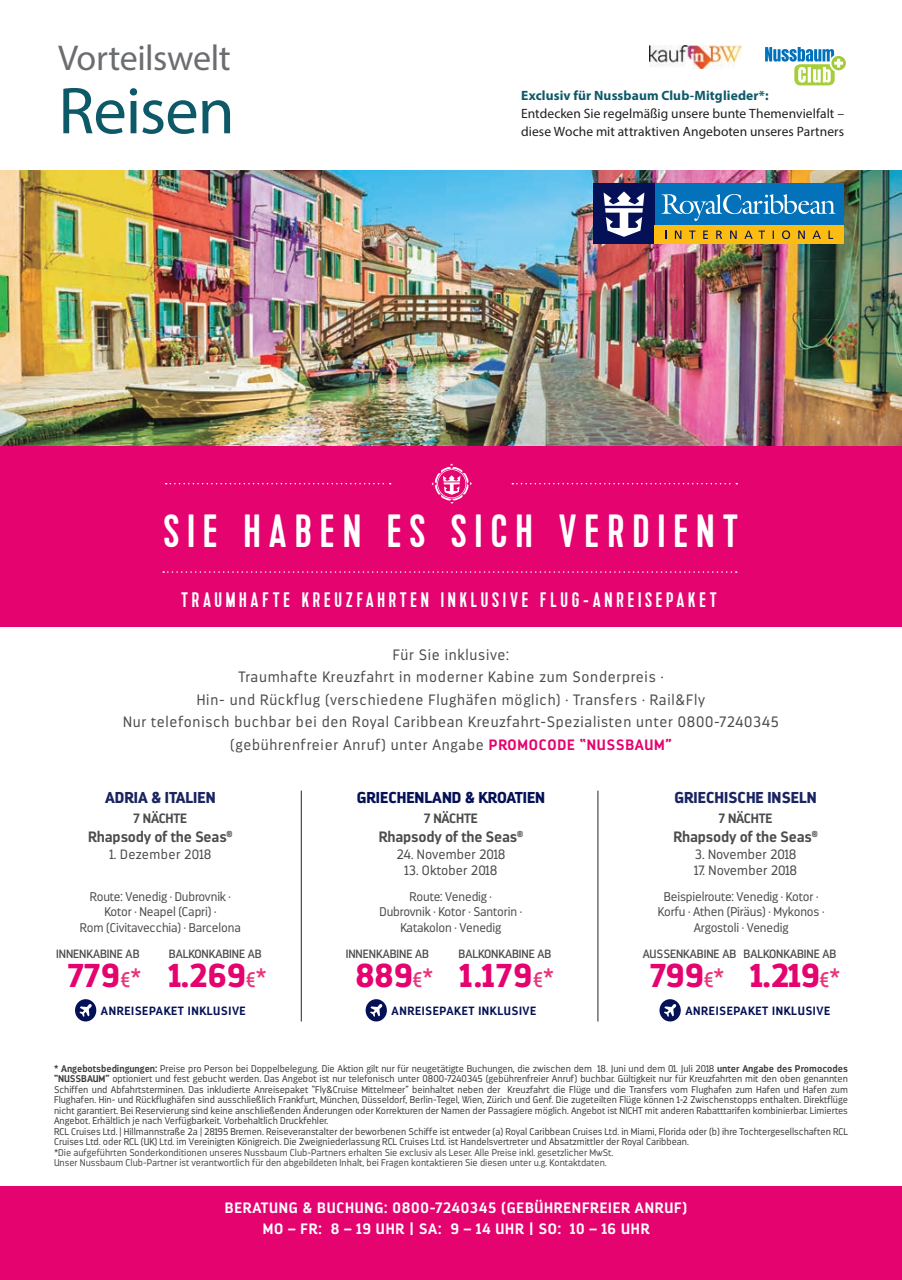
<style>
.page{position:relative;width:902px;height:1280px;background:#fff}
.page>*{position:absolute;margin:0;border:0;box-sizing:border-box;transform-origin:0 0}
.t1{font:66.75px "Myriad Pro";letter-spacing:-.015em;color:#0d5968}
.t2{font:46.5px "Kapra";letter-spacing:.18em;color:#fff}
.t3{font:36px "Myriad Pro";letter-spacing:-.015em;color:#6c6d70}
.t4{font:900 33px "Darwin";color:#e4036f}
.t5{font:21px "Kapra";letter-spacing:.18em;color:#fff}
.t6{font:900 15.75px "Darwin";color:#1a2461}
.t7{font:900 15.75px "Darwin";color:#041156}
.t8{font:300 15px/22.5px "Darwin";letter-spacing:.05em;color:#4b4c4d;text-align:center}
.t9{font:700 15px/21px "Darwin";letter-spacing:.05em;color:#fff;text-align:center}
.t10{font:700 15px "Darwin";letter-spacing:-.01em;color:#4b4c4d}
.t11{font:13.5px "Myriad Pro";letter-spacing:.005em;color:#231f20}
.t12{font:300 13.5px "Darwin";letter-spacing:.01em;color:#4b4c4d}
.t13{font:700 13.5px "Myriad Pro";letter-spacing:.01em;color:#0d5968}
.t14{font:700 13.5px "Darwin";letter-spacing:-.01em;color:#4b4c4d}
.t15{font:300 13.5px "Darwin";letter-spacing:.03em;color:#4b4c4d}
.t16{font:300 12.6px/15.1px "Darwin";letter-spacing:-.01em;color:#4b4c4d;text-align:center}
.t17{font:12px "Darwin";color:#4b4c4d}
.t18{font:700 12px "Darwin";letter-spacing:.05em;color:#041156}
.t19{font:300 9.75px/10.5px "Darwin";color:#3e3e3f}
.t20{font:300 9.75px/10.5px "Darwin";color:#4b4c4d}
.s1{font-weight:700;color:#e4036f}
.s2{font-weight:400;font-size:21px;color:#e7357a}
.s3{font-weight:400;font-size:25.95px;color:#e7357a}
.s4{font-weight:700}
.s5{font-family:"Gentona"}
</style>
<div class="page">
<img style="left:649px;top:46px;width:92px;height:23px">
<svg style="left:765px;top:47px;width:80px;height:38px"></svg>
<img style="left:0;top:170px;width:901px;height:276px">
<div style="left:593px;top:183px;width:250px;height:61px;background:#0372bb"></div>
<div style="left:593px;top:183px;width:61px;height:61px;background:#041156"></div>
<div style="left:654px;top:225px;width:189px;height:19px;background:#fdbc12"></div>
<svg style="left:674px;top:231px;width:7px;height:8px"></svg>
<svg style="left:689px;top:231px;width:6px;height:8px"></svg>
<svg style="left:703px;top:231px;width:4px;height:8px"></svg>
<svg style="left:716px;top:231px;width:6px;height:8px"></svg>
<svg style="left:730px;top:231px;width:6px;height:8px"></svg>
<svg style="left:744px;top:231px;width:8px;height:8px"></svg>
<svg style="left:758px;top:231px;width:15px;height:8px"></svg>
<svg style="left:782px;top:230px;width:8px;height:9px"></svg>
<svg style="left:798px;top:231px;width:6px;height:8px"></svg>
<svg style="left:812px;top:231px;width:8px;height:8px"></svg>
<svg style="left:828px;top:231px;width:5px;height:8px"></svg>
<svg style="left:603px;top:191px;width:41px;height:46px"></svg>
<svg style="left:661px;top:194px;width:174px;height:27px"></svg>
<div style="left:0;top:446px;width:901px;height:181px;background:#e4036f"></div>
<hr style="left:301px;top:791px;width:1px;height:230px;background:#3e3e3f">
<hr style="left:597px;top:791px;width:1px;height:230px;background:#3e3e3f">
<svg style="left:75px;top:999px;width:21px;height:22px"></svg>
<svg style="left:365px;top:999px;width:22px;height:22px"></svg>
<svg style="left:659px;top:999px;width:21px;height:22px"></svg>
<div style="left:0;top:1186px;width:901px;height:94px;background:#e4036f"></div>
<svg style="left:163px;top:571px;width:573px;height:2px"></svg>
<svg style="left:166px;top:483px;width:224px;height:1px"></svg>
<svg style="left:431px;top:464px;width:41px;height:40px"></svg>
<svg style="left:512px;top:483px;width:225px;height:1px"></svg>
<h3 class="t3" style="left:58px;top:35px;width:174px">Vorteilswelt</h3>
<h1 class="t1" style="left:58px;top:70px;width:178px">Reisen</h1>
<h3 class="t13" style="left:521px;top:87px;width:249px">Exclusiv für Nussbaum Club-Mitglieder*:</h3>
<h3 class="t11" style="left:521px;top:106px;width:324px">Entdecken Sie regelmäßig unsere bunte Themenvielfalt –</h3>
<h3 class="t11" style="left:521px;top:124px;width:324px">diese Woche mit attraktiven Angeboten unseres Partners</h3>
<h2 class="t2" style="left:164px;top:504px;width:576px">SIE HABEN ES SICH VERDIENT</h2>
<h3 class="t5" style="left:181px;top:588px;width:537px">TRAUMHAFTE KREUZFAHRTEN INKLUSIVE FLUG-ANREISEPAKET</h3>
<p class="t8" style="left:123px;top:643px;width:657px">Für Sie inklusive:<br>Traumhafte Kreuzfahrt in moderner Kabine zum Sonderpreis ·<br>Hin- und Rückflug (verschiedene Flughäfen möglich) · Transfers · Rail&amp;Fly<br>Nur telefonisch buchbar bei den Royal Caribbean Kreuzfahrt-Spezialisten unter 0800-7240345 (gebührenfreier Anruf) unter Angabe <span class="s1">PROMOCODE “NUSSBAUM”</span></p>
<h3 class="t6" style="left:105px;top:788px;width:112px">ADRIA &amp; ITALIEN</h3>
<h3 class="t14" style="left:133px;top:810px;width:55px">7 NÄCHTE</h3>
<h3 class="t10" style="left:88px;top:827px;width:146px">Rhapsody of the Seas<sup>®</sup></h3>
<h3 class="t15" style="left:109px;top:846px;width:104px">1. Dezember 2018</h3>
<h3 class="t7" style="left:357px;top:788px;width:190px">GRIECHENLAND &amp; KROATIEN</h3>
<h3 class="t14" style="left:424px;top:810px;width:55px">7 NÄCHTE</h3>
<h3 class="t10" style="left:379px;top:827px;width:146px">Rhapsody of the Seas<sup>®</sup></h3>
<h3 class="t12" style="left:396px;top:846px;width:111px">24. November 2018</h3>
<h3 class="t12" style="left:404px;top:863px;width:94px">13. Oktober 2018</h3>
<h3 class="t6" style="left:674px;top:788px;width:144px">GRIECHISCHE INSELN</h3>
<h3 class="t14" style="left:718px;top:810px;width:55px">7 NÄCHTE</h3>
<h3 class="t10" style="left:673px;top:827px;width:146px">Rhapsody of the Seas<sup>®</sup></h3>
<h3 class="t12" style="left:694px;top:846px;width:103px">3. November 2018</h3>
<h3 class="t12" style="left:694px;top:863px;width:104px">17. November 2018</h3>
<p class="t16" style="left:80px;top:889px;width:162px">Route: Venedig · Dubrovnik ·<br>Kotor · Neapel (Capri) ·<br>Rom (Civitavecchia) · Barcelona</p>
<p class="t16" style="left:379px;top:889px;width:144px">Route: Venedig ·<br>Dubrovnik · Kotor · Santorin ·<br>Katakolon · Venedig</p>
<p class="t16" style="left:657px;top:889px;width:168px">Beispielroute: Venedig · Kotor ·<br>Korfu · Athen (Piräus) · Mykonos ·<br>Argostoli · Venedig</p>
<p class="t17" style="left:56px;top:947px;width:85px">INNENKABINE AB</p>
<p class="t17" style="left:169px;top:947px;width:94px">BALKONKABINE AB</p>
<p class="t17" style="left:345px;top:947px;width:85px">INNENKABINE AB</p>
<p class="t17" style="left:458px;top:947px;width:94px">BALKONKABINE AB</p>
<p class="t17" style="left:642px;top:947px;width:95px">AUSSENKABINE AB</p>
<p class="t17" style="left:743px;top:947px;width:94px">BALKONKABINE AB</p>
<h3 class="t4" style="left:68px;top:955px;width:75px">779<span class="s2">€</span><span class="s3">*</span></h3>
<h3 class="t4" style="left:169px;top:955px;width:99px">1.269<span class="s2">€</span><span class="s3">*</span></h3>
<h3 class="t4" style="left:355px;top:955px;width:80px">889<span class="s2">€</span><span class="s3">*</span></h3>
<h3 class="t4" style="left:460px;top:955px;width:95px">1.179<span class="s2">€</span><span class="s3">*</span></h3>
<h3 class="t4" style="left:650px;top:955px;width:76px">799<span class="s2">€</span><span class="s3">*</span></h3>
<h3 class="t4" style="left:750px;top:955px;width:91px">1.219<span class="s2">€</span><span class="s3">*</span></h3>
<p class="t18" style="left:101px;top:1003px;width:146px">ANREISEPAKET INKLUSIVE</p>
<p class="t18" style="left:391px;top:1003px;width:146px">ANREISEPAKET INKLUSIVE</p>
<p class="t18" style="left:685px;top:1003px;width:146px">ANREISEPAKET INKLUSIVE</p>
<p class="t19" style="left:54px;top:1063px;width:795px"><span class="s4">* Angebotsbedingungen:</span> Preise pro Person bei Doppelbelegung. Die Aktion gilt nur für neugetätigte Buchungen, die zwischen dem 18. Juni und dem 01. Juli 2018 <span class="s4">unter Angabe des Promocodes “NUSSBAUM”</span> optioniert und fest gebucht werden. Das Angebot ist nur telefonisch unter 0800-7240345 (gebührenfreier Anruf) buchbar. Gültigkeit nur für Kreuzfahrten mit den oben genannten Schiffen und Abfahrtsterminen. Das inkludierte Anreisepaket “Fly&amp;Cruise Mittelmeer” beinhaltet neben der Kreuzfahrt die Flüge und die Transfers vom Flughafen zum Hafen und Hafen zum Flughafen. Hin- und Rückflughäfen sind ausschließlich Frankfurt, München, Düsseldorf, Berlin-Tegel, Wien, Zürich und Genf. Die zugeteilten Flüge können 1-2 Zwischenstopps enthalten. Direktflüge nicht garantiert. Bei Reservierung sind keine anschließenden Änderungen oder Korrekturen der Namen der Passagiere möglich. Angebot ist NICHT mit anderen Rabatttarifen kombinierbar. Limiertes Angebot. Erhältlich je nach Verfügbarkeit. Vorbehaltlich Druckfehler.<br>RCL Cruises Ltd. | Hillmannstraße 2a | 28195 Bremen. Reiseveranstalter der beworbenen Schiffe ist entweder (a) Royal Caribbean Cruises Ltd. in Miami, Florida oder (b) ihre Tochtergesellschaften RCL Cruises Ltd. oder RCL (UK) Ltd. im Vereinigten Königreich. Die Zweigniederlassung RCL Cruises Ltd. ist Handelsvertreter und Absatzmittler der Royal Caribbean.</p>
<p class="t20" style="left:54px;top:1147px;width:560px">*Die aufgeführten Sonderkonditionen unseres Nussbaum Club-Partners erhalten Sie exclusiv als Leser. Alle Preise inkl. gesetzlicher MwSt.<br>Unser Nussbaum Club-Partner ist verantwortlich für den abgebildeten Inhalt, bei Fragen kontaktieren Sie diesen unter u.g. Kontaktdaten.</p>
<h3 class="t9" style="left:225px;top:1197px;width:464px">BERATUNG &amp; BUCHUNG: 0800-7240345 (GEBÜHRENFREIER ANRUF)<br>MO–FR: 8–19UHR<span class="s5">|</span>SA: 9–14UHR<span class="s5">|</span>SO: 10–16UHR</h3>
</div>
